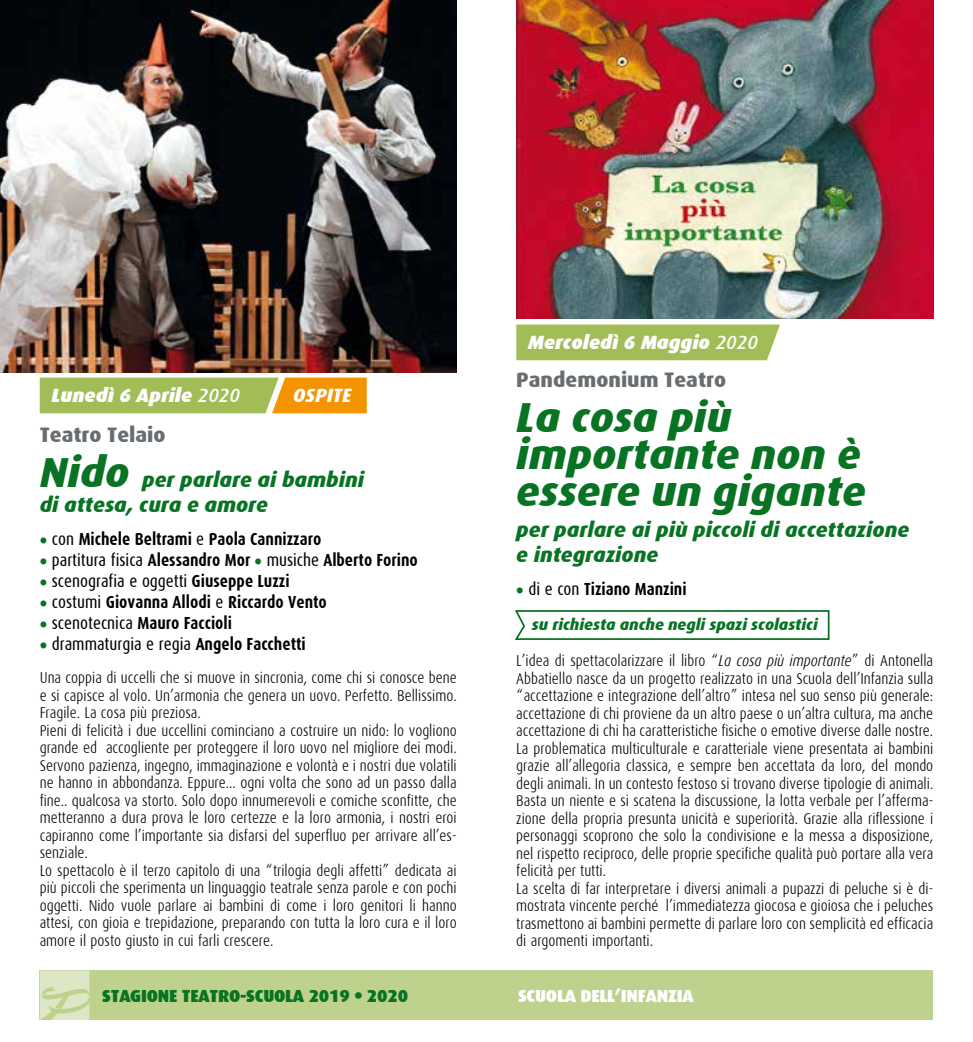
<style>
.page{position:relative;width:973px;height:1042px;background:#fff}
.page>*{position:absolute;margin:0;border:0;box-sizing:border-box;transform-origin:0 0}
.t1{font:italic 800 42px/36.8px "Dax";color:#087323}
.t2{font:italic 800 21px/45.5px "Dax";color:#087323}
.t3{font:800 21px "Dax";color:#676d71}
.t4{font:italic 900 19.25px "Dax";color:#fff}
.t5{font:italic 800 19.25px "Dax";color:#fff}
.t6{font:700 17.5px "Dax Condensed";color:#000}
.t7{font:17.5px "Dax Condensed";color:#000}
.t8{font:900 17.5px "Dax";letter-spacing:-.015em;color:#087323}
.t9{font:900 17.5px "Dax";letter-spacing:-.015em;color:#fff}
.t10{font:300 15.75px/17.5px "Dax Condensed";color:#000}
.t11{font:italic 800 15.75px "Dax";color:#087323}
.s1{font-weight:500}
.s2{font-style:normal;color:#676d71}
.s3{font-size:42px}
.s4{font-family:"Dax";font-weight:800;color:#087323}
.s5{font-weight:400}
.s6{font-weight:700}
.s7{font-style:italic}
</style>
<div class="page">
<img style="left:0;top:0;width:456px;height:373px">
<img style="left:516px;top:0;width:417px;height:318px">
<svg style="left:40px;top:378px;width:326px;height:35px;background:#b9b343"></svg>
<div style="left:516px;top:324px;width:263px;height:36px;background:#a2bd58"></div>
<svg style="left:514px;top:610px;width:316px;height:30px"></svg>
<div style="left:40px;top:970px;width:893px;height:50px;background:#bed18d"></div>
<svg style="left:40px;top:970px;width:49px;height:50px"></svg>
<p class="t4" style="left:52px;top:385px;width:190px">Lunedì 6 Aprile <span class="s1">2020</span></p>
<p class="t5" style="left:293px;top:385px;width:60px">OSPITE</p>
<h2 class="t2" style="left:40px;top:411px;width:326px"><span class="s2">Teatro Telaio<br></span><span class="s3">Nido</span> per parlare ai bambini</h2>
<h2 class="t2" style="left:40px;top:481px;width:230px">di attesa, cura e amore</h2>
<p class="t6" style="left:40px;top:529px;width:283px"><span class="s4">•</span> <span class="s5">con</span> Michele Beltrami <span class="s5">e</span> Paola Cannizzaro</p>
<p class="t6" style="left:40px;top:550px;width:379px"><span class="s4">•</span> <span class="s5">partitura fisica</span> Alessandro Mor <span class="s4">•</span> <span class="s5">musiche</span> Alberto Forino</p>
<p class="t7" style="left:40px;top:571px;width:251px"><span class="s4">•</span> scenografia e oggetti <span class="s6">Giuseppe Luzzi</span></p>
<p class="t6" style="left:40px;top:592px;width:288px"><span class="s4">•</span> <span class="s5">costumi</span> Giovanna Allodi <span class="s5">e</span> Riccardo Vento</p>
<p class="t6" style="left:40px;top:613px;width:194px"><span class="s4">•</span> <span class="s5">scenotecnica</span> Mauro Faccioli</p>
<p class="t7" style="left:40px;top:634px;width:267px"><span class="s4">•</span> drammaturgia e regia <span class="s6">Angelo Facchetti</span></p>
<p class="t10" style="left:40px;top:669px;width:418px">Una coppia di uccelli che si muove in sincronia, come chi si conosce bene e si capisce al volo. Un’armonia che genera un uovo. Perfetto. Bellissimo.<br>Fragile. La cosa più preziosa.<br>Pieni di felicità i due uccellini cominciano a costruire un nido: lo vogliono grande ed accogliente per proteggere il loro uovo nel migliore dei modi.<br>Servono pazienza, ingegno, immaginazione e volontà e i nostri due volatili ne hanno in abbondanza. Eppure... ogni volta che sono ad un passo dalla fine.. qualcosa va storto. Solo dopo innumerevoli e comiche sconfitte, che metteranno a dura prova le loro certezze e la loro armonia, i nostri eroi capiranno come l’importante sia disfarsi del superfluo per arrivare all’es&shy;senziale.<br>Lo spettacolo è il terzo capitolo di una “trilogia degli affetti” dedicata ai più piccoli che sperimenta un linguaggio teatrale senza parole e con pochi oggetti. Nido vuole parlare ai bambini di come i loro genitori li hanno attesi, con gioia e trepidazione, preparando con tutta la loro cura e il loro amore il posto giusto in cui farli crescere.</p>
<p class="t4" style="left:528px;top:331px;width:231px">Mercoledì 6 Maggio <span class="s1">2020</span></p>
<h2 class="t3" style="left:516px;top:368px;width:211px">Pandemonium Teatro</h2>
<h1 class="t1" style="left:516px;top:400px;width:351px">La cosa più importante non è essere un gigante</h1>
<h2 class="t2" style="left:516px;top:518px;width:394px;line-height:24.5px">per parlare ai più piccoli di accettazione e integrazione</h2>
<p class="t6" style="left:516px;top:579px;width:172px"><span class="s4">•</span> <span class="s5">di e con</span> Tiziano Manzini</p>
<p class="t11" style="left:532px;top:616px;width:287px">su richiesta anche negli spazi scolastici</p>
<p class="t10" style="left:516px;top:652px;width:418px">L’idea di spettacolarizzare il libro “<span class="s7">La cosa più importante</span>” di Antonella Abbatiello nasce da un progetto realizzato in una Scuola dell’Infanzia sulla “accettazione e integrazione dell’altro” intesa nel suo senso più generale: accettazione di chi proviene da un altro paese o un’altra cultura, ma anche accettazione di chi ha caratteristiche fisiche o emotive diverse dalle nostre.<br>La problematica multiculturale e caratteriale viene presentata ai bambini grazie all’allegoria classica, e sempre ben accettata da loro, del mondo degli animali. In un contesto festoso si trovano diverse tipologie di animali.<br>Basta un niente e si scatena la discussione, la lotta verbale per l’afferma&shy;zione della propria presunta unicità e superiorità. Grazie alla riflessione i personaggi scoprono che solo la condivisione e la messa a disposizione, nel rispetto reciproco, delle proprie specifiche qualità può portare alla vera felicità per tutti.<br>La scelta di far interpretare i diversi animali a pupazzi di peluche si è di&shy;mostrata vincente perché l’immediatezza giocosa e gioiosa che i peluches trasmettono ai bambini permette di parlare loro con semplicità ed efficacia di argomenti importanti.</p>
<p class="t8" style="left:102px;top:986px;width:307px">STAGIONE TEATRO-SCUOLA 2019 • 2020</p>
<p class="t9" style="left:518px;top:985px;width:177px">SCUOLA DELL’INFANZIA</p>
</div>
